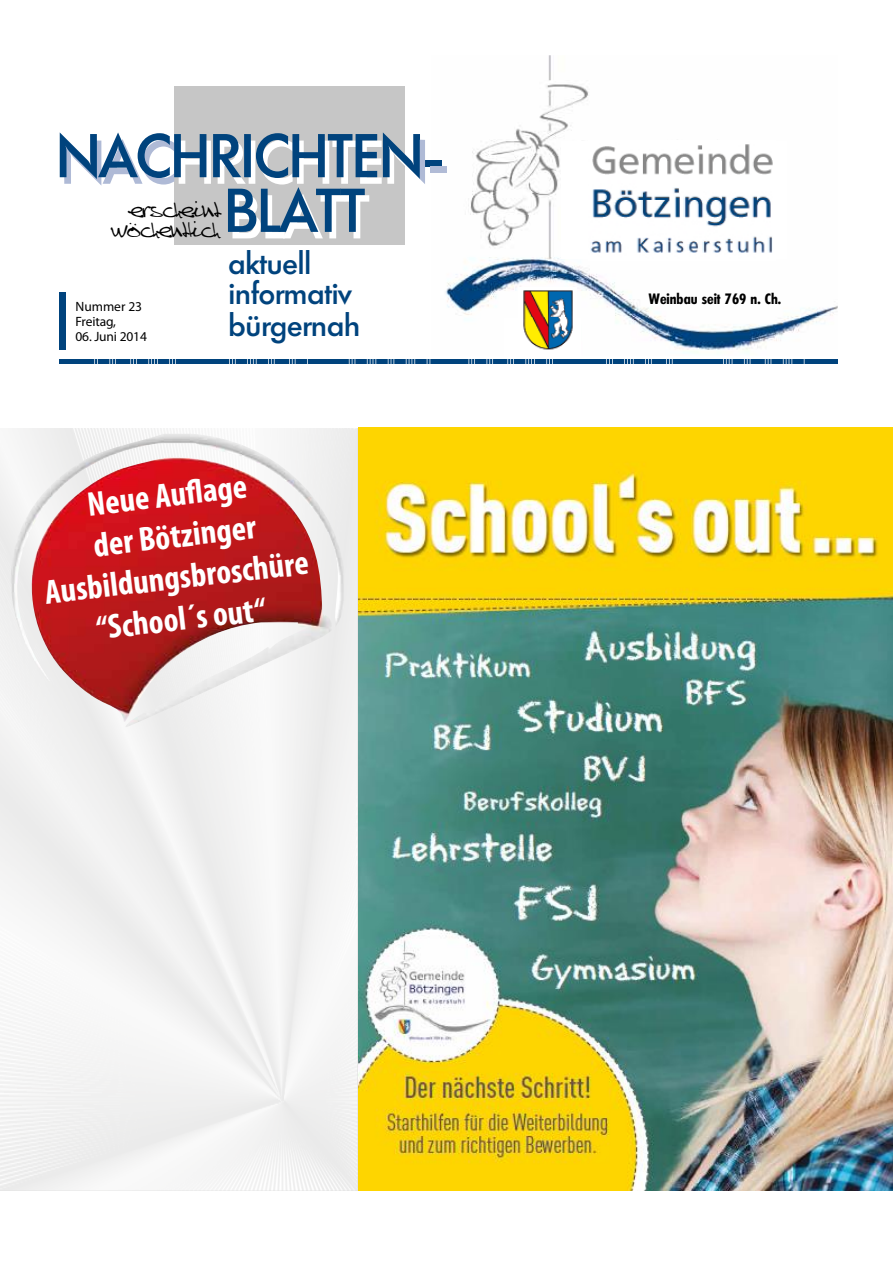
<style>
.page{position:relative;width:893px;height:1263px;background:#fff}
.page>*{position:absolute;margin:0;border:0;box-sizing:border-box;transform-origin:0 0}
.t1{font:500 59.85px/54.6px "Limerick";color:#00437d;scale:.95 1}
.t2{font:700 condensed 34.5px/41.4px "Myriad Pro";color:#fff;text-align:center}
.t3{font:500 29.1px/30.8px "Limerick";color:#00437d}
.t4{font:17.55px/19.5px "Steve";color:#000;text-align:right}
.t5{font:600 condensed 14.55px "Limerick";color:#000}
.t6{font:13.5px/15px "Myriad Pro";letter-spacing:-.01em;color:#000}
</style>
<div class="page">
<div style="left:174px;top:87px;width:231px;height:158px;background:#c6c6c6"></div>
<svg style="left:420px;top:140px;width:5px;height:44px"></svg>
<div style="left:430px;top:166px;width:17px;height:6px;background:#afbad6"></div>
<img style="left:441px;top:55px;width:397px;height:295px">
<svg style="left:431px;top:172px;width:15px;height:1px"></svg>
<svg style="left:431px;top:160px;width:10px;height:6px"></svg>
<img style="left:441px;top:166px;width:6px;height:6px">
<div style="left:505px;top:318px;width:76px;height:51px;background:#fff"></div>
<img style="left:519px;top:288px;width:58px;height:62px">
<div style="left:562px;top:142px;width:225px;height:117px;background:#fff"></div>
<img style="left:588px;top:140px;width:188px;height:120px">
<div style="left:59px;top:292px;width:7px;height:58px;background:#00437d"></div>
<img style="left:59px;top:360px;width:779px;height:4px">
<img style="left:0;top:428px;width:893px;height:763px">
<img style="left:0;top:434px;width:344px;height:293px">
<h1 class="t1" style="left:225px;top:128px;width:231px;text-indent:-168px">NACHRICHTEN-<br>BLATT</h1>
<p class="t4" style="left:112px;top:201px;width:110px">erscheint wöchentlich</p>
<p class="t6" style="left:75px;top:299px;width:68px">Nummer 23<br>Freitag,</p>
<p class="t6" style="left:75px;top:329px;width:73px">06. Juni 2014</p>
<p class="t3" style="left:228px;top:248px;width:133px">aktuell informativ bürgernah</p>
<p class="t2" style="left:32px;top:490px;width:267px;rotate:-7deg">Neue Aufl age<br>der Bötzinger<br>Ausbildungsbroschüre “School´s out“</p>
<p class="t5" style="left:649px;top:291px;width:134px">Weinbau seit 769 n. Ch.</p>
</div>
